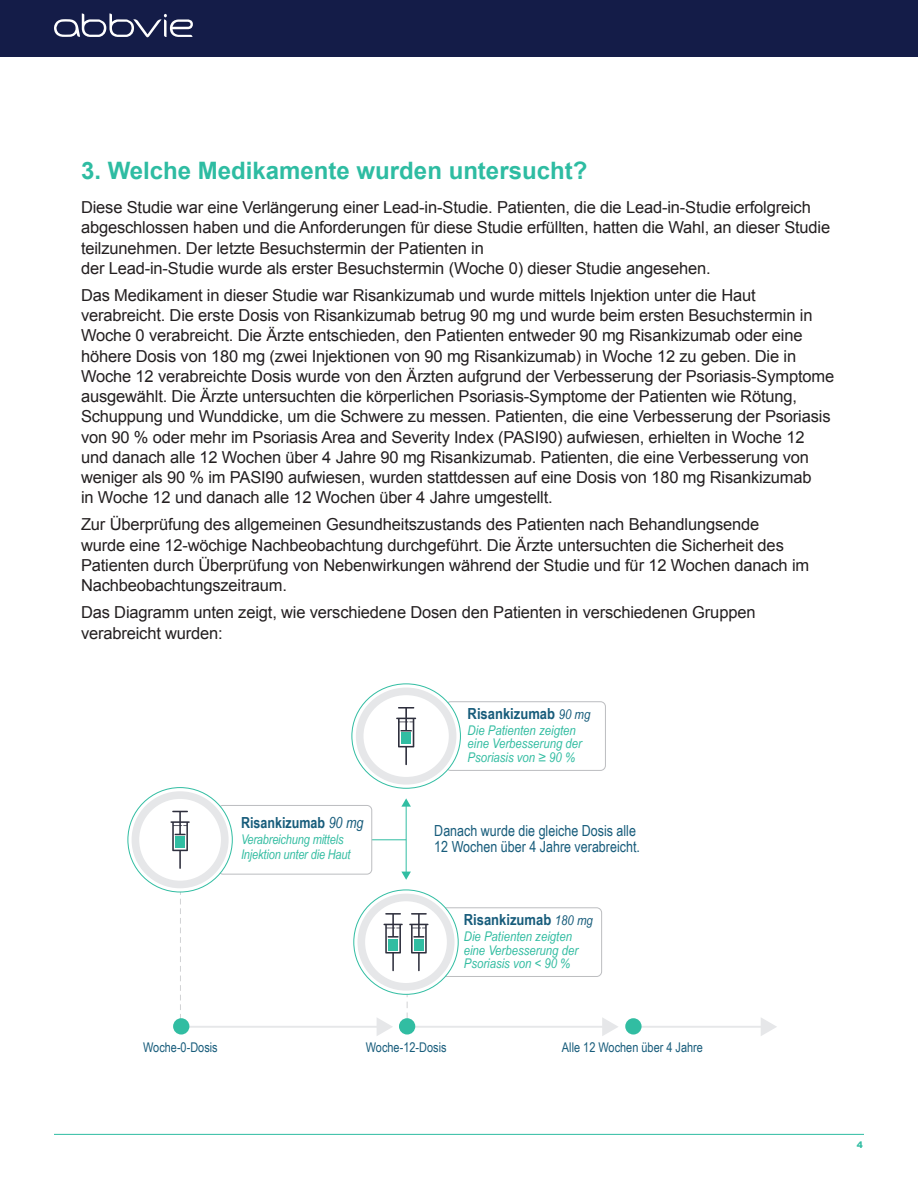
<style>
.page{position:relative;width:918px;height:1188px;background:#fff}
.page>*{position:absolute;margin:0;border:0;box-sizing:border-box;transform-origin:0 0}
.t1{font:700 24px "Arial";color:#2ebca2}
.t2{font:16.5px/20.2px "Arial";letter-spacing:-.01em;color:#231f20}
.t3{font:15.3px/16.2px "Arial Narrow";color:#175c7b}
.t4{font:700 15.3px "Arial Narrow";color:#175c7b;scale:1.04 1}
.t5{font:700 15.3px "Arial Narrow";color:#175c7b}
.t6{font:italic 13.35px/13.4px "Arial Narrow";color:#34bda2;scale:1.04 1}
.t7{font:13.35px "Arial Narrow";color:#175c7b}
.t8{font:italic 13.35px/15.3px "Arial Narrow";color:#34bda2}
.t9{font:900 9px "Arial";color:#33bda3}
.s1{font-weight:400;font-style:italic}
.s2{font-weight:400;font-style:italic;font-size:13.35px}
</style>
<div class="page">
<div style="left:0;top:0;width:918px;height:56px;background:#141c48"></div>
<svg style="left:54px;top:13px;width:139px;height:24px"></svg>
<hr style="left:54px;top:1134px;width:810px;height:1px;background:#2ebca2">
<hr style="left:368px;top:839px;width:38px;height:1px;background:#31bda2">
<svg style="left:407px;top:995px;width:1px;height:23px"></svg>
<svg style="left:180px;top:892px;width:1px;height:126px"></svg>
<div style="left:218px;top:805px;width:154px;height:70px;border:1px solid #bcbdc0;border-radius:5px"></div>
<svg style="left:128px;top:788px;width:104px;height:104px"></svg>
<div style="left:132px;top:791px;width:97px;height:97px;border:8px solid #e6e7e9;border-radius:50%"></div>
<svg style="left:170px;top:811px;width:20px;height:58px"></svg>
<div style="left:445px;top:701px;width:161px;height:70px;border:1px solid #bcbdc0;border-radius:5px"></div>
<svg style="left:352px;top:684px;width:108px;height:104px"></svg>
<div style="left:356px;top:688px;width:100px;height:97px;border:8px solid #e6e7e9;border-radius:50%"></div>
<svg style="left:396px;top:707px;width:20px;height:58px"></svg>
<hr style="left:182px;top:1026px;width:197px;height:2px;background:#e6e7e9">
<svg style="left:377px;top:1018px;width:16px;height:18px"></svg>
<hr style="left:407px;top:1026px;width:198px;height:2px;background:#e6e7e9">
<svg style="left:602px;top:1017px;width:16px;height:19px"></svg>
<hr style="left:633px;top:1026px;width:131px;height:2px;background:#e6e7e9">
<svg style="left:761px;top:1018px;width:16px;height:18px"></svg>
<div style="left:173px;top:1018px;width:16px;height:17px;background:#31bda2;border-radius:50%"></div>
<div style="left:399px;top:1018px;width:16px;height:17px;background:#31bda2;border-radius:50%"></div>
<div style="left:625px;top:1018px;width:17px;height:17px;background:#31bda2;border-radius:50%"></div>
<div style="left:438px;top:907px;width:164px;height:70px;border:1px solid #bcbdc0;border-radius:5px"></div>
<svg style="left:354px;top:890px;width:104px;height:104px"></svg>
<div style="left:357px;top:894px;width:98px;height:97px;border:8px solid #e6e7e9;border-radius:50%"></div>
<svg style="left:384px;top:913px;width:19px;height:58px"></svg>
<svg style="left:409px;top:913px;width:20px;height:58px"></svg>
<hr style="left:406px;top:805px;width:1px;height:68px;background:#31bda2">
<svg style="left:401px;top:798px;width:10px;height:9px"></svg>
<svg style="left:401px;top:872px;width:10px;height:8px"></svg>
<h1 class="t1" style="left:81px;top:155px;width:508px">3. Welche Medikamente wurden untersucht?</h1>
<p class="t2" style="left:81px;top:197px;width:751px">Diese Studie war eine Verlängerung einer Lead-in-Studie. Patienten, die die Lead-in-Studie erfolgreich abgeschlossen haben und die Anforderungen für diese Studie erfüllten, hatten die Wahl, an dieser Studie teilzunehmen. Der letzte Besuchstermin der Patienten in<br>der Lead-in-Studie wurde als erster Besuchstermin (Woche 0) dieser Studie angesehen.</p>
<p class="t2" style="left:81px;top:285px;width:755px">Das Medikament in dieser Studie war Risankizumab und wurde mittels Injektion unter die Haut verabreicht. Die erste Dosis von Risankizumab betrug 90 mg und wurde beim ersten Besuchstermin in Woche 0 verabreicht. Die Ärzte entschieden, den Patienten entweder 90 mg Risankizumab oder eine höhere Dosis von 180 mg (zwei Injektionen von 90 mg Risankizumab) in Woche 12 zu geben. Die in Woche 12 verabreichte Dosis wurde von den Ärzten aufgrund der Verbesserung der Psoriasis-Symptome ausgewählt. Die Ärzte untersuchten die körperlichen Psoriasis-Symptome der Patienten wie Rötung, Schuppung und Wunddicke, um die Schwere zu messen. Patienten, die eine Verbesserung der Psoriasis von 90 % oder mehr im Psoriasis Area and Severity Index (PASI90) aufwiesen, erhielten in Woche 12 und danach alle 12 Wochen über 4 Jahre 90 mg Risankizumab. Patienten, die eine Verbesserung von weniger als 90 % im PASI90 aufwiesen, wurden stattdessen auf eine Dosis von 180 mg Risankizumab<br>in Woche 12 und danach alle 12 Wochen über 4 Jahre umgestellt.</p>
<p class="t2" style="left:81px;top:515px;width:730px">Zur Überprüfung des allgemeinen Gesundheitszustands des Patienten nach Behandlungsende<br>wurde eine 12-wöchige Nachbeobachtung durchgeführt. Die Ärzte untersuchten die Sicherheit des Patienten durch Überprüfung von Nebenwirkungen während der Studie und für 12 Wochen danach im Nachbeobachtungszeitraum.</p>
<p class="t2" style="left:81px;top:602px;width:676px;line-height:21px">Das Diagramm unten zeigt, wie verschiedene Dosen den Patienten in verschiedenen Gruppen verabreicht wurden:</p>
<p class="t5" style="left:241px;top:811px;width:124px">Risankizumab <span class="s1">90 mg</span></p>
<p class="t8" style="left:241px;top:831px;width:111px">Verabreichung mittels<br>Injektion unter die Haut</p>
<p class="t4" style="left:468px;top:702px;width:120px">Risankizumab <span class="s2">90 mg</span></p>
<p class="t6" style="left:468px;top:723px;width:112px">Die Patienten zeigten eine Verbesserung der<br>Psoriasis von ≥ 90 %</p>
<p class="t3" style="left:434px;top:822px;width:207px">Danach wurde die gleiche Dosis alle<br>12 Wochen über 4 Jahre verabreicht.</p>
<p class="t4" style="left:464px;top:908px;width:126px">Risankizumab <span class="s2">180 mg</span></p>
<p class="t6" style="left:464px;top:930px;width:112px">Die Patienten zeigten eine Verbesserung der<br>Psoriasis von &lt; 90 %</p>
<p class="t7" style="left:143px;top:1037px;width:76px">Woche-0-Dosis</p>
<p class="t7" style="left:366px;top:1037px;width:82px">Woche-12-Dosis</p>
<p class="t7" style="left:562px;top:1037px;width:143px">Alle 12 Wochen über 4 Jahre</p>
<p class="t9" style="left:857px;top:1139px;width:8px">4</p>
</div>
